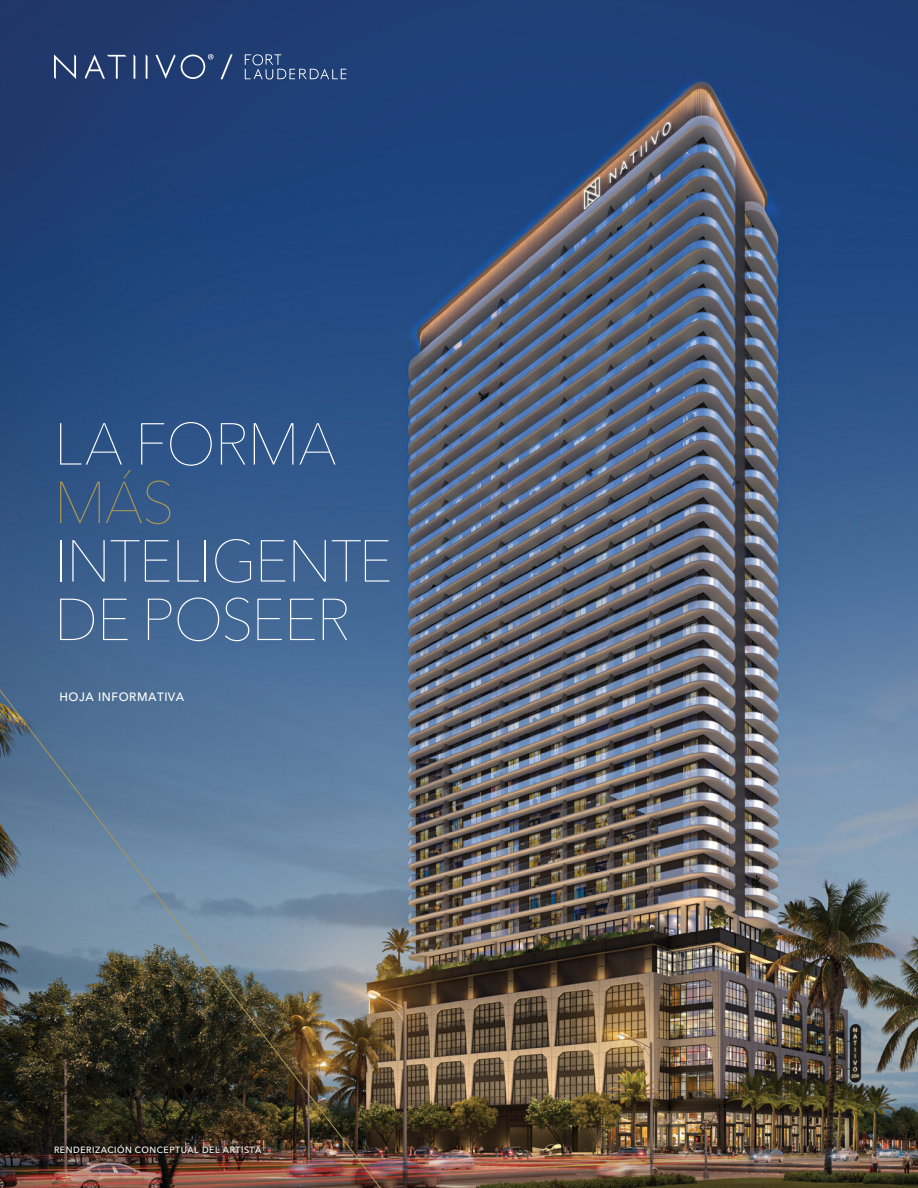
<style>
.page{position:relative;width:918px;height:1188px;background:#fff}
.page>*{position:absolute;margin:0;border:0;box-sizing:border-box;transform-origin:0 0}
.t1{font:100 58.5px/58.5px "Avenir Next LT Pro";letter-spacing:-.02em;color:#fff}
.t2{font:100 58.5px "Avenir Next LT Pro";color:#aa9652}
.t3{font:500 12px "Avenir Next LT Pro";letter-spacing:.05em;color:#fff}
.t4{font:500 9px "Avenir Next LT Pro";letter-spacing:.06em;color:#fff}
</style>
<div class="page">
<img style="left:0;top:0;width:918px;height:1188px">
<svg style="left:54px;top:54px;width:22px;height:25px"></svg>
<svg style="left:134px;top:54px;width:1px;height:25px"></svg>
<svg style="left:146px;top:54px;width:2px;height:25px"></svg>
<svg style="left:85px;top:54px;width:42px;height:25px"></svg>
<svg style="left:221px;top:54px;width:12px;height:25px"></svg>
<svg style="left:245px;top:54px;width:101px;height:25px;background:#395585"></svg>
<svg style="left:155px;top:54px;width:59px;height:25px"></svg>
<img style="left:0;top:526px;width:486px;height:662px">
<h1 class="t1" style="left:54px;top:411px;width:284px">LA FORMA</h1>
<h1 class="t2" style="left:54px;top:453px;width:122px">MÁS</h1>
<h1 class="t1" style="left:54px;top:528px;width:340px">INTELIGENTE<br>DE POSEER</h1>
<h2 class="t3" style="left:59px;top:687px;width:126px">HOJA INFORMATIVA</h2>
<p class="t4" style="left:54px;top:1143px;width:209px">RENDERIZACIÓN CONCEPTUAL DEL ARTISTA</p>
</div>
